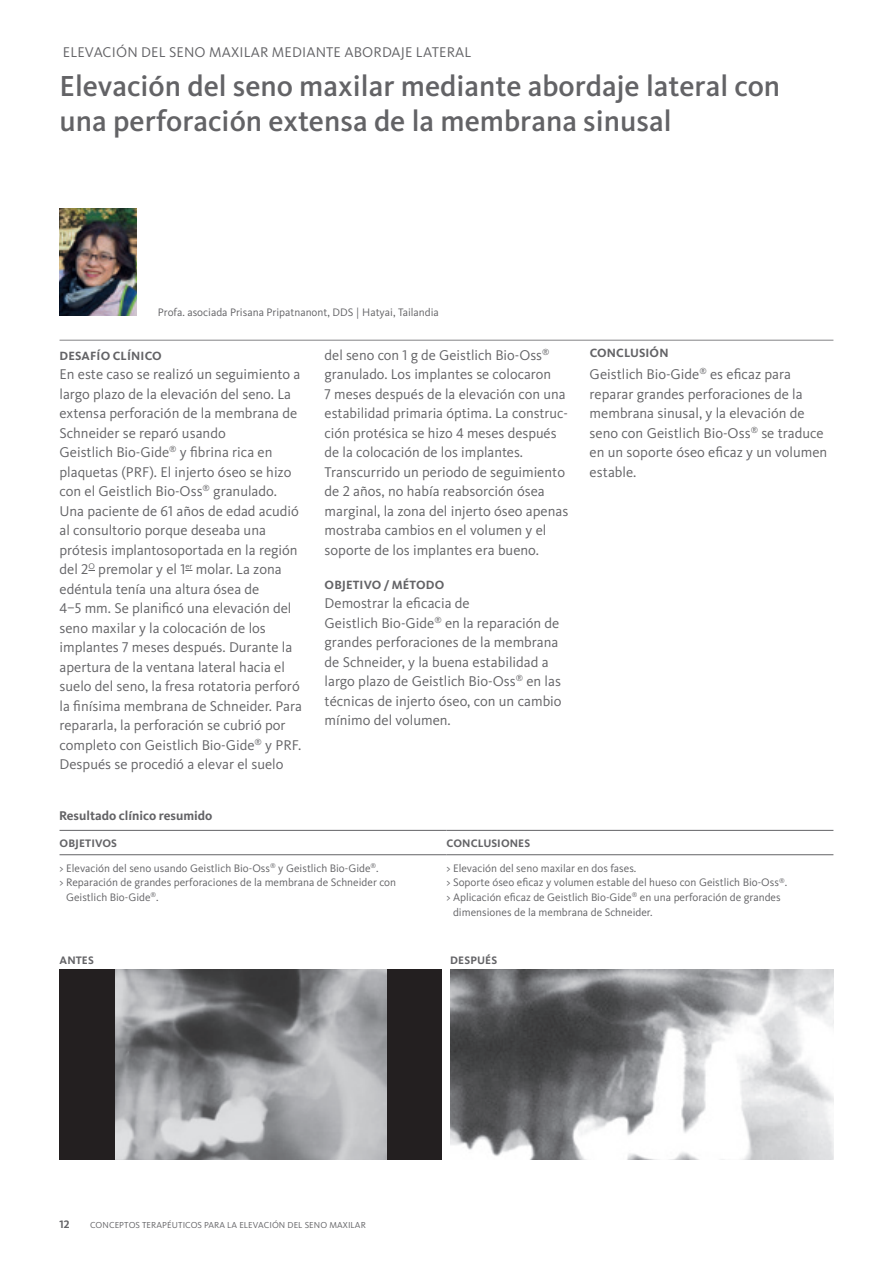
<style>
.page{position:relative;width:893px;height:1263px;background:#fff}
.page>*{position:absolute;margin:0;border:0;box-sizing:border-box;transform-origin:0 0}
.t1{font:500 30px/34px "Kievit Pro";color:#636366}
.t2{font:14.7px/19.5px "Kievit Pro";color:#636366}
.t3{font:700 13.05px "Kievit Pro";color:#636366}
.t4{font:700 12.3px "Kievit Pro";letter-spacing:.01em;color:#636366}
.t5{font:11.25px "Kievit Pro";color:#636366}
.t6{font:700 11.25px "Kievit Pro";letter-spacing:.01em;color:#636366}
.t7{font:9px "Kievit Pro";letter-spacing:.01em;color:#636366}
</style>
<div class="page">
<div style="left:60px;top:969px;width:382px;height:190px;background:#231f20"></div>
<img style="left:115px;top:969px;width:272px;height:190px">
<img style="left:451px;top:969px;width:382px;height:190px">
<img style="left:60px;top:208px;width:77px;height:108px">
<hr style="left:60px;top:340px;width:773px;height:1px;background:#636366">
<hr style="left:60px;top:830px;width:386px;height:1px;background:#636366">
<hr style="left:446px;top:830px;width:387px;height:1px;background:#636366">
<hr style="left:60px;top:854px;width:386px;height:1px;background:#636366">
<hr style="left:446px;top:854px;width:387px;height:1px;background:#636366">
<p class="t2" style="left:63px;top:43px;width:410px">ELEVACIÓN DEL SENO MAXILAR MEDIANTE ABORDAJE LATERAL</p>
<h1 class="t1" style="left:60px;top:69px;width:722px">Elevación del seno maxilar mediante abordaje lateral con una perforación extensa de la membrana sinusal</h1>
<p class="t5" style="left:158px;top:305px;width:282px">Profa. asociada Prisana Pripatnanont, DDS | Hatyai, Tailandia</p>
<p class="t4" style="left:60px;top:348px;width:104px">DESAFÍO CLÍNICO</p>
<p class="t2" style="left:60px;top:364px;width:244px">En este caso se realizó un seguimiento a largo plazo de la elevación del seno. La extensa perforación de la membrana de Schneider se reparó usando<br>Geistlich Bio‑Gide<sup>®</sup> y fibrina rica en plaquetas (PRF). El injerto óseo se hizo con el Geistlich Bio‑Oss<sup>®</sup> granulado.<br>Una paciente de 61 años de edad acudió al consultorio porque deseaba una prótesis implantosoportada en la región del 2<sup>O</sup> premolar y el 1<sup>er</sup> molar. La zona edéntula tenía una altura ósea de<br>4–5 mm. Se planificó una elevación del seno maxilar y la colocación de los implantes 7 meses después. Durante la apertura de la ventana lateral hacia el suelo del seno, la fresa rotatoria perforó la finísima membrana de Schneider. Para repararla, la perforación se cubrió por completo con Geistlich Bio‑Gide<sup>®</sup> y PRF.<br>Después se procedió a elevar el suelo</p>
<p class="t3" style="left:59px;top:807px;width:155px">Resultado clínico resumido</p>
<p class="t2" style="left:325px;top:345px;width:245px">del seno con 1 g de Geistlich Bio‑Oss<sup>® </sup>granulado. Los implantes se colocaron<br>7 meses después de la elevación con una estabilidad primaria óptima. La construc&shy;ción protésica se hizo 4 meses después de la colocación de los implantes.<br>Transcurrido un periodo de seguimiento de 2 años, no había reabsorción ósea marginal, la zona del injerto óseo apenas mostraba cambios en el volumen y el soporte de los implantes era bueno.</p>
<p class="t4" style="left:325px;top:577px;width:121px">OBJETIVO / MÉTODO</p>
<p class="t2" style="left:325px;top:593px;width:239px">Demostrar la eficacia de<br>Geistlich Bio‑Gide<sup>®</sup> en la reparación de grandes perforaciones de la membrana de Schneider, y la buena estabilidad a largo plazo de Geistlich Bio‑Oss<sup>®</sup> en las técnicas de injerto óseo, con un cambio mínimo del volumen.</p>
<p class="t4" style="left:590px;top:345px;width:80px">CONCLUSIÓN</p>
<p class="t2" style="left:590px;top:364px;width:239px">Geistlich Bio‑Gide<sup>®</sup> es eficaz para reparar grandes perforaciones de la membrana sinusal, y la elevación de seno con Geistlich Bio‑Oss<sup>®</sup> se traduce en un soporte óseo eficaz y un volumen estable.</p>
<p class="t6" style="left:60px;top:836px;width:59px">OBJETIVOS</p>
<p class="t6" style="left:447px;top:836px;width:85px">CONCLUSIONES</p>
<p class="t5" style="left:60px;top:861px;width:321px">&gt; Elevación del seno usando Geistlich Bio‑Oss<sup>®</sup> y Geistlich Bio‑Gide<sup>®</sup>.</p>
<p class="t5" style="left:60px;top:876px;width:338px">&gt; Reparación de grandes perforaciones de la membrana de Schneider con</p>
<p class="t5" style="left:66px;top:890px;width:94px">Geistlich Bio‑Gide<sup>®</sup>.</p>
<p class="t5" style="left:446px;top:861px;width:191px">&gt; Elevación del seno maxilar en dos fases.</p>
<p class="t5" style="left:446px;top:876px;width:342px">&gt; Soporte óseo eficaz y volumen estable del hueso con Geistlich Bio‑Oss<sup>®</sup>.</p>
<p class="t5" style="left:446px;top:890px;width:336px">&gt; Aplicación eficaz de Geistlich Bio‑Gide<sup>®</sup> en una perforación de grandes</p>
<p class="t5" style="left:453px;top:905px;width:201px">dimensiones de la membrana de Schneider.</p>
<p class="t6" style="left:60px;top:953px;width:36px">ANTES</p>
<p class="t6" style="left:450px;top:953px;width:48px">DESPUÉS</p>
<p class="t6" style="left:60px;top:1217px;width:12px">12</p>
<p class="t7" style="left:90px;top:1219px;width:277px">CONCEPTOS TERAPÉUTICOS PARA LA ELEVACIÓN DEL SENO MAXILAR</p>
</div>
